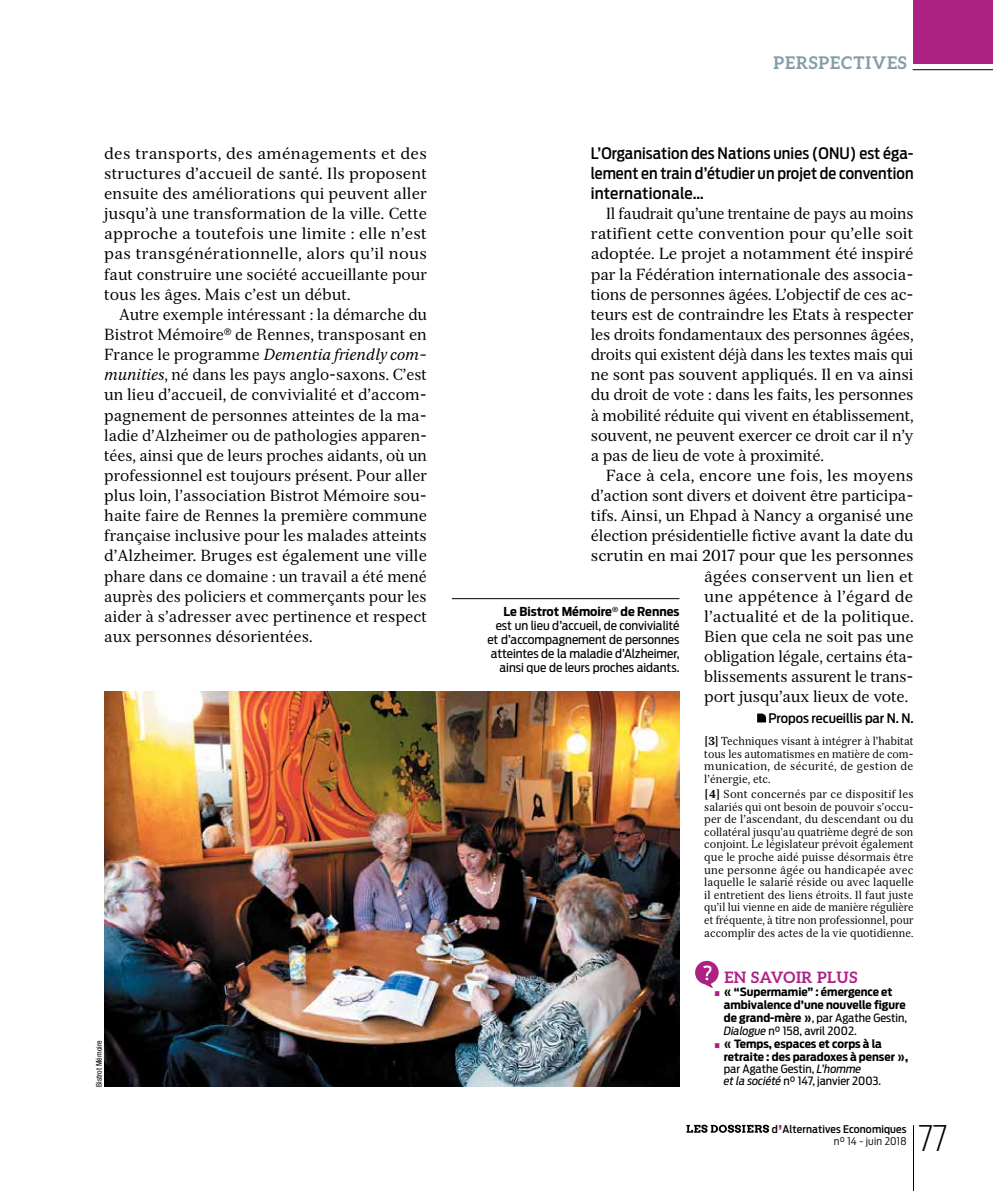
<style>
.page{position:relative;width:993px;height:1191px;background:#fff}
.page>*{position:absolute;margin:0;border:0;box-sizing:border-box;transform-origin:0 0}
.t1{font:200 35px "Antenna Cond";color:#000}
.t2{font:700 17.5px "Aleo";letter-spacing:.05em;color:#849daa}
.t3{font:15.75px/20.1px "Serif 12 Beta";letter-spacing:-.005em;color:#000;text-align:justify}
.t4{font:500 15.75px/20.1px "Antenna Cond";letter-spacing:.005em;color:#000;text-align:justify}
.t5{font:15.75px "Serif 12 Beta";letter-spacing:.015em;color:#000}
.t6{font:700 15.75px "Aleo";letter-spacing:.03em;color:#ad2183}
.t7{font:500 13.12px "Antenna Cond";color:#000;scale:1.07 1}
.t8{font:12.25px/14px "Antenna Cond";color:#000;text-align:right;scale:1.07 1}
.t9{font:11.38px/12.6px "Serif 12 Beta";letter-spacing:.005em;color:#000;text-align:justify}
.t10{font:700 11.38px/12.8px "Antenna Cond";color:#000;scale:1.07 1}
.t11{font:11.38px/12.6px "Serif 12 Beta";letter-spacing:.005em;color:#000;text-align:justify;scale:.94 1}
.t12{font:500 10.5px/12.6px "Antenna Cond";letter-spacing:.01em;color:#000;text-align:right;scale:1.07 1}
.t13{font:condensed 7.88px "Helvetica Neue LT Std";color:#000}
.s1{font-style:italic}
.s2{font-weight:700}
.s3{font-size:21px;color:#ad2183}
.s4{font-weight:400}
.s5{font-weight:400;font-style:italic}
.s6{font-size:17.5px;color:#ad2183}
.s7{font-weight:300}
</style>
<div class="page">
<svg style="left:686px;top:1124px;width:82px;height:8px"></svg>
<hr style="left:912px;top:1125px;width:1px;height:66px;background:#000">
<hr style="left:912px;top:69px;width:80px;height:1px;background:#000">
<div style="left:913px;top:0;width:79px;height:63px;background:#ad2183"></div>
<svg style="left:757px;top:713px;width:8px;height:9px"></svg>
<svg style="left:695px;top:961px;width:23px;height:27px"></svg>
<img style="left:104px;top:691px;width:575px;height:395px">
<hr style="left:451px;top:598px;width:228px;height:1px;background:#000">
<p class="t3" style="left:104px;top:143px;width:324px">des transports, des aménagements et des structures d’accueil de santé. Ils proposent ensuite des améliorations qui peuvent aller jusqu’à une transformation de la ville. Cette approche a toutefois une limite : elle n’est pas transgénérationnelle, alors qu’il nous faut construire une société accueillante pour tous les âges. Mais c’est un début.</p>
<p class="t3" style="left:104px;top:304px;width:324px;text-indent:15px">Autre exemple intéressant : la démarche du Bistrot Mémoire<sup>®</sup> de Rennes, transposant en France le programme <span class="s1">Dementia friendly com&shy;munities</span>, né dans les pays anglo-saxons. C’est un lieu d’accueil, de convivialité et d’accom&shy;pagnement de personnes atteintes de la ma&shy;ladie d’Alzheimer ou de pathologies apparen&shy;tées, ainsi que de leurs proches aidants, où un professionnel est toujours présent. Pour aller plus loin, l’association Bistrot Mémoire sou&shy;haite faire de Rennes la première commune française inclusive pour les malades atteints d’Alzheimer. Bruges est également une ville phare dans ce domaine : un travail a été mené auprès des policiers et commerçants pour les aider à s’adresser avec pertinence et respect aux personnes désorientées.</p>
<p class="t13" style="left:94px;top:1086px;width:48px;rotate:-90deg">Bistrot Mémoire</p>
<p class="t2" style="left:773px;top:53px;width:135px">PERSPECTIVES</p>
<p class="t4" style="left:590px;top:143px;width:324px">L’Organisation des Nations unies (ONU) est éga&shy;lement en train d’étudier un projet de convention internationale…</p>
<p class="t3" style="left:590px;top:204px;width:324px;text-indent:15px">Il faudrait qu’une trentaine de pays au moins ratifient cette convention pour qu’elle soit adoptée. Le projet a notamment été inspiré par la Fédération internationale des associa&shy;tions de personnes âgées. L’objectif de ces ac&shy;teurs est de contraindre les Etats à respecter les droits fondamentaux des personnes âgées, droits qui existent déjà dans les textes mais qui ne sont pas souvent appliqués. Il en va ainsi du droit de vote : dans les faits, les personnes à mobilité réduite qui vivent en établissement, souvent, ne peuvent exercer ce droit car il n’y a pas de lieu de vote à proximité.</p>
<p class="t3" style="left:605px;top:465px;width:309px">Face à cela, encore une fois, les moyens</p>
<p class="t3" style="left:590px;top:485px;width:324px">d’action sont divers et doivent être participa-</p>
<p class="t3" style="left:590px;top:505px;width:324px">tifs. Ainsi, un Ehpad à Nancy a organisé une</p>
<p class="t3" style="left:590px;top:526px;width:324px">élection présidentielle fictive avant la date du</p>
<p class="t3" style="left:590px;top:546px;width:324px">scrutin en mai 2017 pour que les personnes</p>
<p class="t3" style="left:704px;top:566px;width:211px">âgées conservent un lien et</p>
<p class="t5" style="left:704px;top:586px;width:210px">une appétence à l’égard de</p>
<p class="t3" style="left:704px;top:606px;width:211px">l’actualité et de la politique.</p>
<p class="t3" style="left:704px;top:626px;width:211px">Bien que cela ne soit pas une</p>
<p class="t3" style="left:704px;top:646px;width:211px">obligation légale, certains éta-</p>
<p class="t3" style="left:704px;top:666px;width:211px">blissements assurent le trans-</p>
<p class="t3" style="left:704px;top:687px;width:205px">port jusqu’aux lieux de vote.</p>
<p class="t7" style="left:768px;top:710px;width:137px">Propos recueillis par N. N.</p>
<p class="t11" style="left:704px;top:735px;width:224px"><span class="s2">[3]</span> Techniques visant à intégrer à l’habitat tous les automatismes en matière de com&shy;munication, de sécurité, de gestion de l’énergie, etc.</p>
<p class="t9" style="left:704px;top:787px;width:211px"><span class="s2">[4]</span> Sont concernés par ce dispositif les salariés qui ont besoin de pouvoir s’occu&shy;per de l’ascendant, du descendant ou du collatéral jusqu’au quatrième degré de son conjoint. Le législateur prévoit également que le proche aidé puisse désormais être une personne âgée ou handicapée avec laquelle le salarié réside ou avec laquelle il entretient des liens étroits. Il faut juste qu’il lui vienne en aide de manière régulière et fréquente, à titre non professionnel, pour accomplir des actes de la vie quotidienne.</p>
<p class="t6" style="left:724px;top:968px;width:134px">EN SAVOIR PLUS</p>
<p class="t10" style="left:723px;top:985px;width:173px;text-indent:-10px"><span class="s3">•</span> « “Supermamie” : émergence et ambivalence d’une nouvelle figure de grand-mère »<span class="s4">, par Agathe Gestin,<br></span><span class="s5">Dialogue</span> <span class="s4">n° 158, avril 2002.</span></p>
<p class="t10" style="left:723px;top:1037px;width:174px;text-indent:-10px"><span class="s3">•</span> « Temps, espaces et corps à la retraite : des paradoxes à penser », <span class="s4">par Agathe Gestin,</span> <span class="s5">L’homme<br>et la société</span> <span class="s4">n° 147, janvier 2003.</span></p>
<p class="t8" style="left:487px;top:605px;width:181px"><span class="s2">Le Bistrot Mémoire</span><sup>®</sup> <span class="s2">de Rennes </span>est un lieu d’accueil, de convivialité et d’accompagnement de personnes atteintes de la maladie d’Alzheimer, ainsi que de leurs proches aidants.</p>
<p class="t12" style="left:771px;top:1122px;width:127px">d<span class="s6">’</span>Alternatives Economiques <span class="s7">n° 14 - juin 2018</span></p>
<h1 class="t1" style="left:918px;top:1117px;width:30px">77</h1>
</div>
